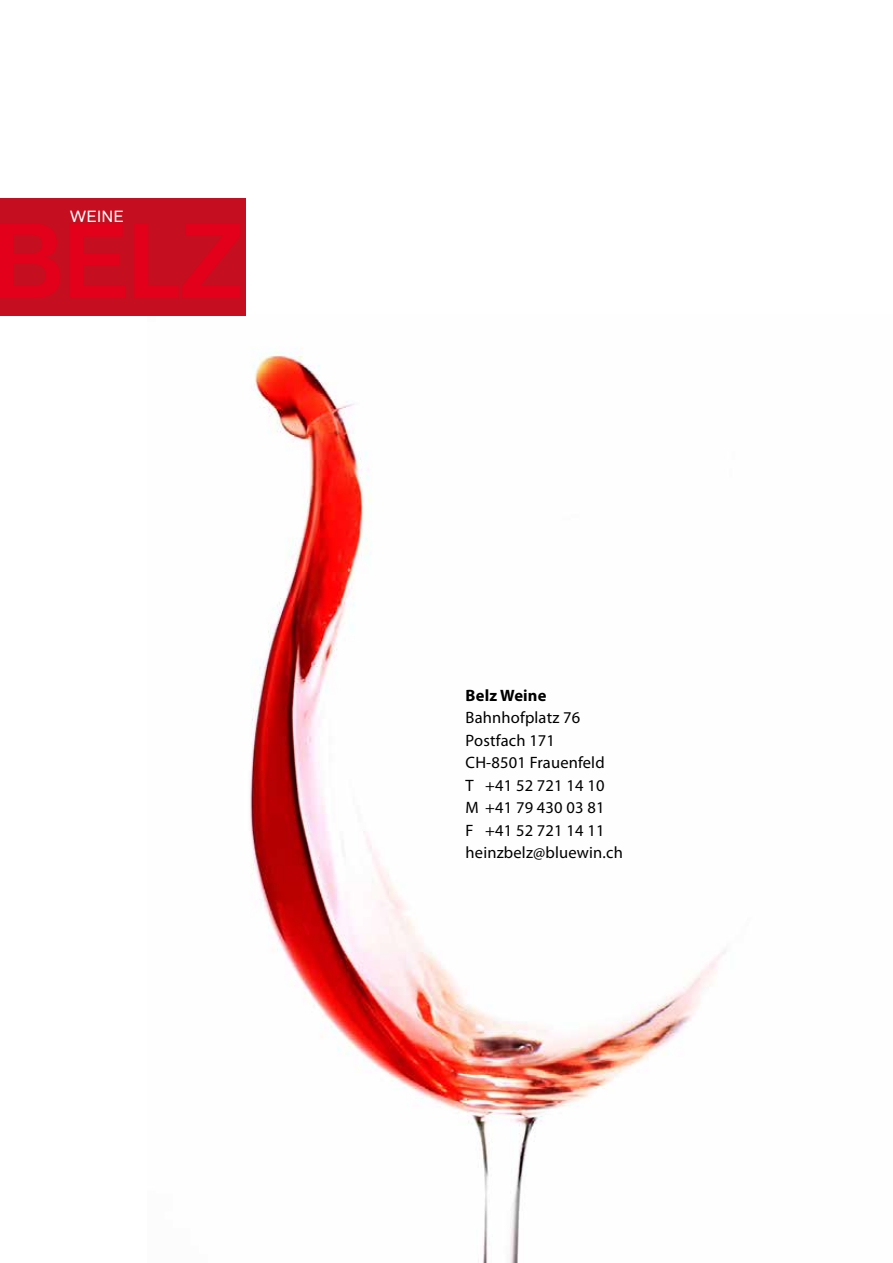
<style>
.page{position:relative;width:893px;height:1263px;background:#fff}
.page>*{position:absolute;margin:0;border:0;box-sizing:border-box;transform-origin:0 0}
.t1{font:700 104.55px "Akzidenz Grotesk";color:#e2001a}
.t2{font:16.5px/22.4px "Myriad Pro";letter-spacing:.01em;color:#000}
.t3{font:700 16.5px "Myriad Pro";letter-spacing:.01em;color:#000}
.t4{font:15.9px "Akzidenz Grotesk";letter-spacing:.04em;color:#fff}
</style>
<div class="page">
<img style="left:250px;top:348px;width:476px;height:915px">
<div style="left:0;top:198px;width:246px;height:118px;background:#c50e1f"></div>
<hr style="left:0;top:198px;width:245px;height:1px;background:#fff">
<p class="t4" style="left:70px;top:207px;width:55px">WEINE</p>
<h1 class="t1" style="left:-7px;top:199px;width:251px">BELZ</h1>
<p class="t3" style="left:466px;top:684px;width:82px">Belz Weine</p>
<p class="t2" style="left:466px;top:706px;width:159px">Bahnhofplatz 76<br>Postfach 171<br>CH-8501 Frauenfeld<br>T +41 52 721 14 10<br>M +41 79 430 03 81<br>F +41 52 721 14 11 heinzbelz@bluewin.ch</p>
</div>
